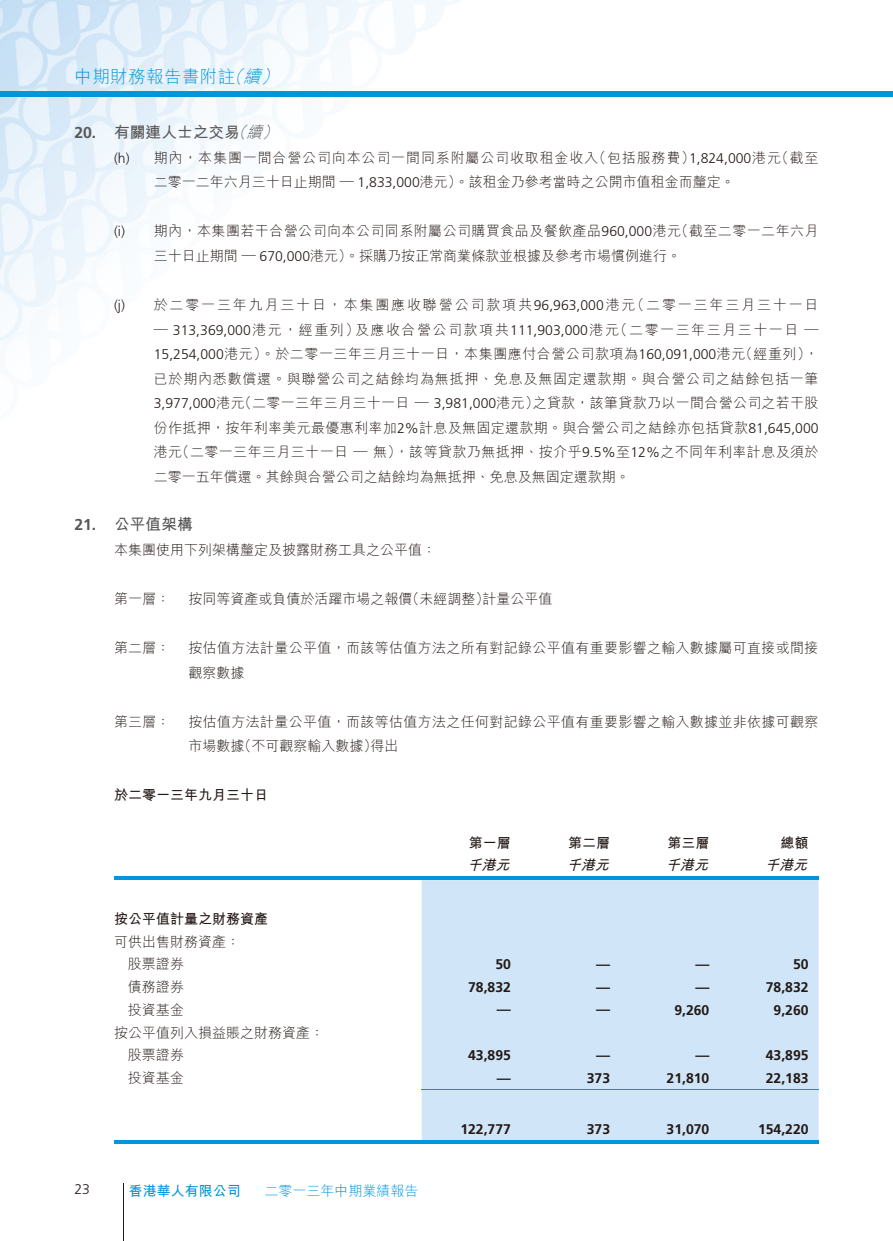
<style>
.page{position:relative;width:893px;height:1241px;background:#fff}
.page>*{position:absolute;margin:0;border:0;box-sizing:border-box;transform-origin:0 0}
.t1{font:17.5px "M Hei HK Light E Ten B5 H";letter-spacing:.025em;color:#0096da}
.t2{font:15.75px "M Hei HK Bold E Ten B5 H";color:#595857}
.t3{font:14px/24.5px "M Hei HK Light E Ten B5 H";letter-spacing:.025em;color:#231916}
.t4{font:14px/24.5px "M Hei HK Light E Ten B5 H";letter-spacing:.06em;color:#231916}
.t5{font:700 14px "Frutiger LT Std";color:#231916}
.t6{font:14px/22.8px "M Hei HK Light E Ten B5 H";color:#231916}
.t7{font:14px "M Hei HK Light E Ten B5 H";letter-spacing:.13em;color:#231916}
.t8{font:14px "M Hei HK Bold E Ten B5 H";color:#231916}
.t9{font:italic 14px "M Hei HK Bold E Ten B5 H";color:#231916}
.t10{font:14px "M Hei HK Light E Ten B5 H";color:#0096da}
.t11{font:14px "M Hei HK Bold E Ten B5 H";color:#0096da}
.t12{font:300 14px "Frutiger LT Std";color:#231916}
.s1{font-style:italic}
.s2{font-family:"Frutiger LT Std";font-weight:700}
.s3{font-family:"M Hei HK Light E Ten B5 H";font-style:italic}
.s4{font-family:"Frutiger LT Std";font-weight:300}
</style>
<div class="page">
<img style="left:0;top:0;width:461px;height:343px">
<hr style="left:124px;top:1183px;width:1px;height:57px;background:#231916">
<div style="left:0;top:91px;width:893px;height:6px;background:#0096da"></div>
<div style="left:422px;top:880px;width:397px;height:260px;background:#d0e5f7"></div>
<hr style="left:114px;top:876px;width:308px;height:4px;background:#0096da">
<hr style="left:422px;top:876px;width:99px;height:4px;background:#0096da">
<hr style="left:521px;top:876px;width:99px;height:4px;background:#0096da">
<hr style="left:620px;top:876px;width:99px;height:4px;background:#0096da">
<hr style="left:719px;top:876px;width:100px;height:4px;background:#0096da">
<hr style="left:422px;top:1089px;width:99px;height:1px;background:#0096da">
<hr style="left:521px;top:1089px;width:99px;height:1px;background:#0096da">
<hr style="left:620px;top:1089px;width:99px;height:1px;background:#0096da">
<hr style="left:719px;top:1089px;width:100px;height:1px;background:#0096da">
<hr style="left:114px;top:1140px;width:308px;height:3px;background:#0096da">
<hr style="left:422px;top:1140px;width:99px;height:3px;background:#0096da">
<hr style="left:521px;top:1140px;width:99px;height:3px;background:#0096da">
<hr style="left:620px;top:1140px;width:99px;height:3px;background:#0096da">
<hr style="left:719px;top:1140px;width:100px;height:3px;background:#0096da">
<p class="t1" style="left:74px;top:69px;width:211px">中期財務報告書附註<span class="s1">（續）</span></p>
<p class="t2" style="left:74px;top:126px;width:209px"><span class="s2">20.</span> 有關連人士之交易<span class="s3">（續）</span></p>
<p class="t4" style="left:154px;top:147px;width:666px;text-indent:-40px"><span class="s4">(h)</span> 期內，本集團一間合營公司向本公司一間同系附屬公司收取租金收入（包括服務費）<span class="s4">1,824,000</span>港元（截至二零一二年六月三十日止期間 — <span class="s4">1,833,000</span>港元）。該租金乃參考當時之公開市值租金而釐定。</p>
<p class="t3" style="left:154px;top:221px;width:666px;text-indent:-40px"><span class="s4">(i)</span> 期內，本集團若干合營公司向本公司同系附屬公司購買食品及餐飲產品<span class="s4">960,000</span>港元（截至二零一二年六月三十日止期間 — <span class="s4">670,000</span>港元）。採購乃按正常商業條款並根據及參考市場慣例進行。</p>
<p class="t7" style="left:114px;top:299px;width:706px"><span class="s4">(j)</span> 於二零一三年九月三十日，本集團應收聯營公司款項共<span class="s4">96,963,000</span>港元（二零一三年三月三十一日</p>
<p class="t3" style="left:154px;top:319px;width:666px;text-align:justify">— <span class="s4">313,369,000</span>港元，經重列）及應收合營公司款項共<span class="s4">111,903,000</span>港元（二零一三年三月三十一日 — <span class="s4">15,254,000</span>港元）。於二零一三年三月三十一日，本集團應付合營公司款項為<span class="s4">160,091,000</span>港元（經重列），已於期內悉數償還。與聯營公司之結餘均為無抵押、免息及無固定還款期。與合營公司之結餘包括一筆<span class="s4">3,977,000</span>港元（二零一三年三月三十一日 — <span class="s4">3,981,000</span>港元）之貸款，該筆貸款乃以一間合營公司之若干股份作抵押，按年利率美元最優惠利率加<span class="s4">2%</span>計息及無固定還款期。與合營公司之結餘亦包括貸款<span class="s4">81,645,000</span>港元（二零一三年三月三十一日 — 無），該等貸款乃無抵押、按介乎<span class="s4">9.5%</span>至<span class="s4">12%</span>之不同年利率計息及須於二零一五年償還。其餘與合營公司之結餘均為無抵押、免息及無固定還款期。</p>
<p class="t2" style="left:74px;top:518px;width:120px"><span class="s2">21.</span> 公平值架構</p>
<p class="t6" style="left:114px;top:540px;width:323px">本集團使用下列架構釐定及披露財務工具之公平值：</p>
<p class="t3" style="left:114px;top:588px;width:57px">第一層：</p>
<p class="t6" style="left:189px;top:589px;width:366px">按同等資產或負債於活躍市場之報價（未經調整）計量公平值</p>
<p class="t3" style="left:114px;top:637px;width:57px">第二層：</p>
<p class="t3" style="left:189px;top:637px;width:632px">按估值方法計量公平值，而該等估值方法之所有對記錄公平值有重要影響之輸入數據屬可直接或間接觀察數據</p>
<p class="t3" style="left:114px;top:711px;width:57px">第三層：</p>
<p class="t3" style="left:189px;top:711px;width:632px">按估值方法計量公平值，而該等估值方法之任何對記錄公平值有重要影響之輸入數據並非依據可觀察市場數據（不可觀察輸入數據）得出</p>
<p class="t8" style="left:114px;top:789px;width:155px">於二零一三年九月三十日</p>
<p class="t8" style="left:469px;top:837px;width:43px">第一層</p>
<p class="t8" style="left:568px;top:837px;width:43px">第二層</p>
<p class="t8" style="left:667px;top:837px;width:43px">第三層</p>
<p class="t8" style="left:781px;top:837px;width:29px">總額</p>
<p class="t9" style="left:468px;top:859px;width:47px">千港元</p>
<p class="t9" style="left:567px;top:859px;width:47px">千港元</p>
<p class="t9" style="left:666px;top:859px;width:47px">千港元</p>
<p class="t9" style="left:765px;top:859px;width:47px">千港元</p>
<p class="t8" style="left:114px;top:913px;width:155px">按公平值計量之財務資產</p>
<p class="t6" style="left:128px;top:931px;width:114px;text-indent:-14px">可供出售財務資產：股票證券</p>
<p class="t5" style="left:495px;top:957px;width:17px">50</p>
<p class="t5" style="left:596px;top:957px;width:15px">—</p>
<p class="t5" style="left:695px;top:957px;width:15px">—</p>
<p class="t5" style="left:793px;top:957px;width:17px">50</p>
<p class="t3" style="left:128px;top:976px;width:57px">債務證券</p>
<p class="t5" style="left:468px;top:980px;width:44px">78,832</p>
<p class="t5" style="left:596px;top:979px;width:15px">—</p>
<p class="t5" style="left:695px;top:979px;width:15px">—</p>
<p class="t5" style="left:766px;top:980px;width:44px">78,832</p>
<p class="t3" style="left:128px;top:999px;width:57px">投資基金</p>
<p class="t5" style="left:497px;top:1002px;width:15px">—</p>
<p class="t5" style="left:596px;top:1002px;width:15px">—</p>
<p class="t5" style="left:674px;top:1003px;width:37px">9,260</p>
<p class="t5" style="left:774px;top:1003px;width:37px">9,260</p>
<p class="t6" style="left:128px;top:1022px;width:198px;text-indent:-14px">按公平值列入損益賬之財務資產：股票證券</p>
<p class="t5" style="left:468px;top:1048px;width:44px">43,895</p>
<p class="t5" style="left:596px;top:1048px;width:15px">—</p>
<p class="t5" style="left:695px;top:1048px;width:15px">—</p>
<p class="t5" style="left:766px;top:1048px;width:44px">43,895</p>
<p class="t3" style="left:128px;top:1067px;width:57px">投資基金</p>
<p class="t5" style="left:497px;top:1070px;width:15px">—</p>
<p class="t5" style="left:587px;top:1071px;width:25px">373</p>
<p class="t5" style="left:667px;top:1071px;width:44px">21,810</p>
<p class="t5" style="left:766px;top:1071px;width:44px">22,183</p>
<p class="t5" style="left:460px;top:1122px;width:52px">122,777</p>
<p class="t5" style="left:587px;top:1122px;width:25px">373</p>
<p class="t5" style="left:667px;top:1122px;width:44px">31,070</p>
<p class="t5" style="left:758px;top:1122px;width:52px">154,220</p>
<p class="t12" style="left:74px;top:1182px;width:17px">23</p>
<p class="t11" style="left:129px;top:1184px;width:114px">香港華人有限公司</p>
<p class="t10" style="left:264px;top:1184px;width:155px">二零一三年中期業績報告</p>
</div>
